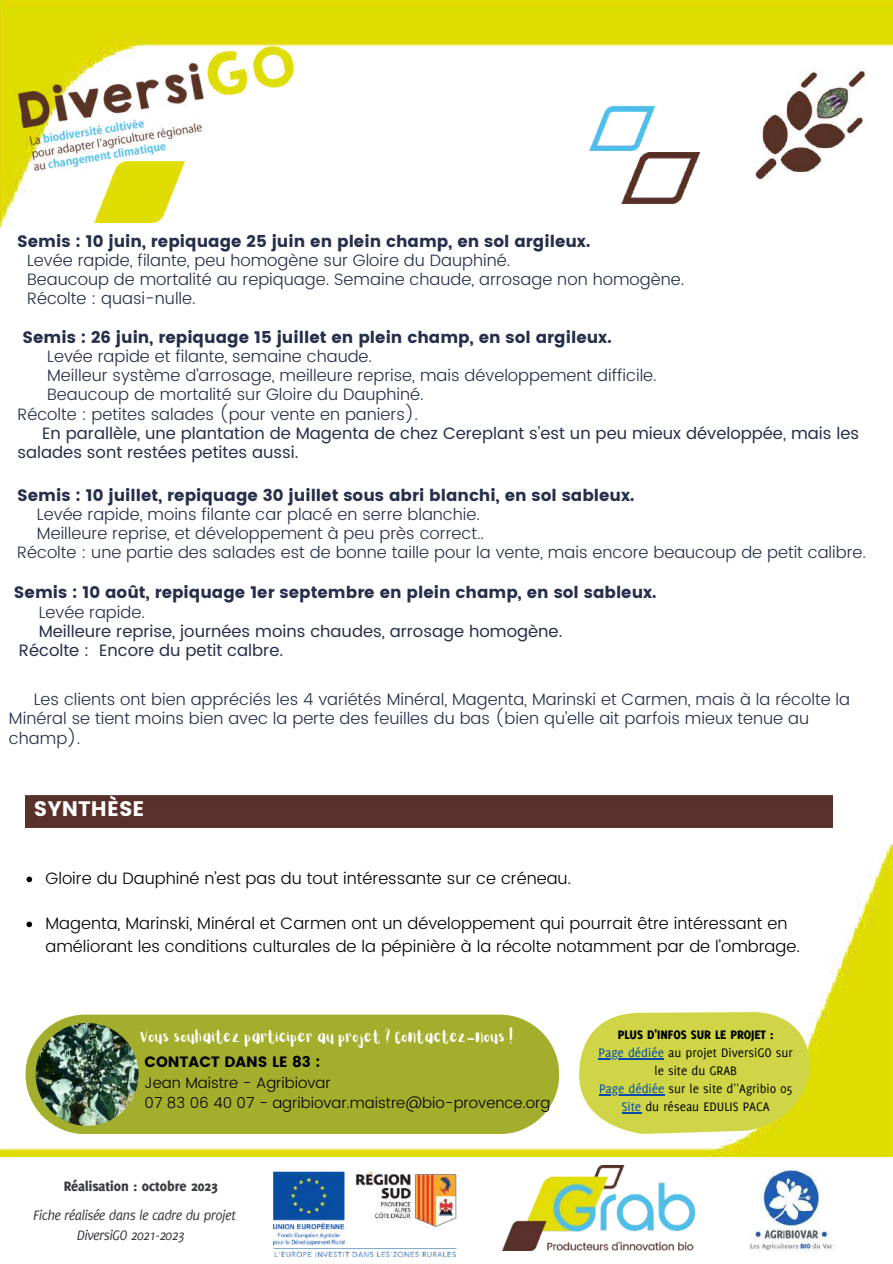
<style>
.page{position:relative;width:893px;height:1264px;background:#fff}
.page>*{position:absolute;margin:0;border:0;box-sizing:border-box;transform-origin:0 0}
.t1{font:21px "Poppins";color:#fff}
.t2{font:300 16.5px/19px "Poppins";color:#252e4a}
.t3{font:16.5px "Poppins";color:#252e4a}
.t4{font:300 16.5px/22.5px "Poppins";color:#000}
.t5{font:16.5px/19px "Poppins";color:#252e4a}
.t6{font:300 15px/20.2px "Poppins";color:#000}
.t7{font:italic 15px/20.2px "Delicious";letter-spacing:-.04em;color:#3b3c41;text-align:center}
.t8{font:800 15px "Delicious";color:#3b3c41}
.t9{font:15px "Poppins";color:#000}
.t10{font:13.5px/18px "Delicious";color:#000;text-align:center}
.t11{font:13.5px "Aloja Extended";color:#fff}
.s1{font-weight:800}
.s2{color:#004aad}
</style>
<div class="page">
<img style="left:0;top:0;width:892px;height:229px">
<img style="left:9px;top:32px;width:296px;height:150px">
<img style="left:94px;top:162px;width:90px;height:60px">
<img style="left:0;top:811px;width:892px;height:345px">
<div style="left:26px;top:1014px;width:533px;height:119px;background:#a4ae2d;border-radius:60px"></div>
<img style="left:36px;top:1022px;width:102px;height:103px;border-radius:50%">
<img style="left:621px;top:152px;width:78px;height:52px">
<img style="left:589px;top:107px;width:65px;height:44px">
<div style="left:26px;top:795px;width:806px;height:32px;background:#59302a"></div>
<img style="left:273px;top:1169px;width:184px;height:87px">
<img style="left:503px;top:1165px;width:191px;height:85px">
<img style="left:752px;top:68px;width:114px;height:114px">
<img style="left:750px;top:1170px;width:85px;height:82px">
<svg style="left:26px;top:876px;width:6px;height:6px"></svg>
<svg style="left:26px;top:921px;width:6px;height:6px"></svg>
<svg style="left:579px;top:1010px;width:230px;height:123px"></svg>
<p class="t3" style="left:17px;top:231px;width:574px">Semis : 10 juin, repiquage 25 juin en plein champ, en sol argileux.</p>
<p class="t2" style="left:27px;top:251px;width:658px">Levée rapide, filante, peu homogène sur Gloire du Dauphiné.<br>Beaucoup de mortalité au repiquage. Semaine chaude, arrosage non homogène.<br>Récolte : quasi-nulle.</p>
<p class="t3" style="left:22px;top:328px;width:590px">Semis : 26 juin, repiquage 15 juillet en plein champ, en sol argileux.</p>
<p class="t2" style="left:47px;top:347px;width:326px">Levée rapide et filante, semaine chaude.</p>
<p class="t2" style="left:47px;top:366px;width:611px">Meilleur système d’arrosage, meilleure reprise, mais développement difficile.</p>
<p class="t2" style="left:47px;top:385px;width:378px">Beaucoup de mortalité sur Gloire du Dauphiné.</p>
<p class="t2" style="left:17px;top:404px;width:402px">Récolte : petites salades (pour vente en paniers).</p>
<p class="t5" style="left:17px;top:423px;width:843px;text-indent:25px">En parallèle, une plantation de Magenta de chez Cereplant s’est un peu mieux développée, mais les salades sont restées petites aussi.</p>
<p class="t3" style="left:17px;top:485px;width:618px">Semis : 10 juillet, repiquage 30 juillet sous abri blanchi, en sol sableux.</p>
<p class="t2" style="left:37px;top:504px;width:444px">Levée rapide, moins filante car placé en serre blanchie.</p>
<p class="t2" style="left:37px;top:523px;width:448px">Meilleure reprise, et développement à peu près correct..</p>
<p class="t2" style="left:17px;top:543px;width:850px">Récolte : une partie des salades est de bonne taille pour la vente, mais encore beaucoup de petit calibre.</p>
<p class="t3" style="left:14px;top:583px;width:644px">Semis : 10 août, repiquage 1er septembre en plein champ, en sol sableux.</p>
<p class="t2" style="left:39px;top:602px;width:108px">Levée rapide.</p>
<p class="t5" style="left:19px;top:621px;width:545px;text-indent:20px">Meilleure reprise, journées moins chaudes, arrosage homogène.<br>Récolte : Encore du petit calbre.</p>
<p class="t2" style="left:9px;top:690px;width:842px;text-indent:25px">Les clients ont bien appréciés les 4 variétés Minéral, Magenta, Marinski et Carmen, mais à la récolte la<br>Minéral se tient moins bien avec la perte des feuilles du bas (bien qu’elle ait parfois mieux tenue au champ).</p>
<p class="t1" style="left:34px;top:796px;width:112px">SYNTHÈSE</p>
<p class="t4" style="left:45px;top:867px;width:527px">Gloire du Dauphiné n’est pas du tout intéressante sur ce créneau.</p>
<p class="t4" style="left:45px;top:912px;width:756px">Magenta, Marinski, Minéral et Carmen ont un développement qui pourrait être intéressant en améliorant les conditions culturales de la pépinière à la récolte notamment par de l’ombrage.</p>
<p class="t11" style="left:140px;top:1030px;width:374px">Vous souhaitez participer au projet ? Contactez-nous !</p>
<p class="t10" style="left:598px;top:1025px;width:196px"><span class="s1">PLUS D'INFOS SUR LE PROJET :<br></span><span class="s2">Page dédiée</span> au projet DiversiGO sur le site du GRAB<br><span class="s2">Page dédiée</span> sur le site d''Agribio 05<br><span class="s2">Site</span> du réseau EDULIS PACA</p>
<p class="t9" style="left:145px;top:1053px;width:177px">CONTACT DANS LE 83 :</p>
<p class="t6" style="left:145px;top:1072px;width:407px">Jean Maistre - Agribiovar<br>07 83 06 40 07 - agribiovar.maistre@bio-provence.org</p>
<p class="t8" style="left:64px;top:1177px;width:156px">Réalisation : octobre 2023</p>
<p class="t7" style="left:33px;top:1204px;width:204px">Fiche réalisée dans le cadre du projet<br>DiversiGO 2021-2023</p>
</div>
